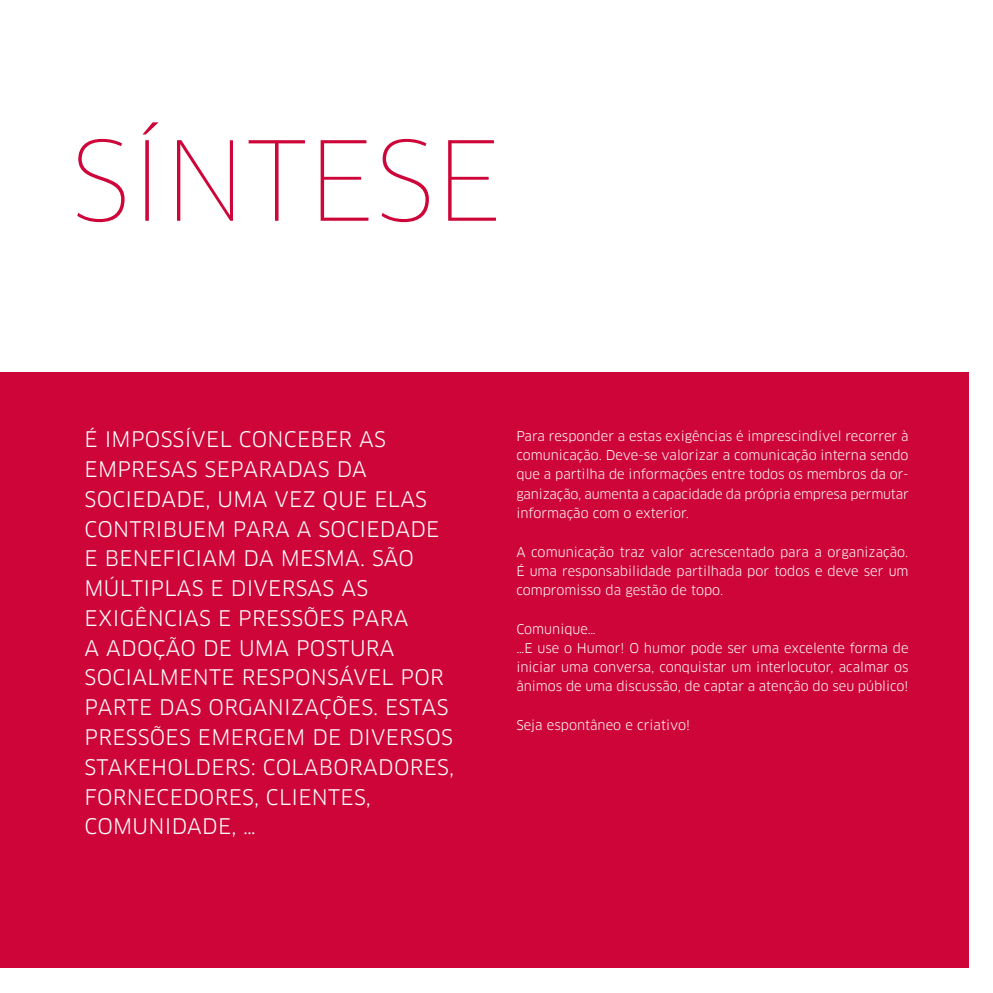
<style>
.page{position:relative;width:993px;height:993px;background:#fff}
.page>*{position:absolute;margin:0;border:0;box-sizing:border-box;transform-origin:0 0}
.t1{font:100 107.27px "Clan";color:#ce0538}
.t2{font:21px/29.8px "Clan";letter-spacing:.015em;color:#fff}
.t3{font:13.12px/19.2px "Clan";color:#fff;text-align:justify}
</style>
<div class="page">
<div style="left:0;top:372px;width:967px;height:595px;background:#ce0538"></div>
<h1 class="t1" style="left:70px;top:122px;width:433px">SÍNTESE</h1>
<p class="t2" style="left:84px;top:424px;width:371px">É im possível conceber as<br>em presas separadas da sociedade, uma vez que elas contribuem para a sociedade e beneficiam da m esma. São<br>m últiplas e diversas as exigências e pressões para<br>a adoção de uma postura socialm ente responsável por parte das organizações. Estas pressões em ergem de diversos stakeholders: colaboradores, fornecedores, clientes, comunidade, …</p>
<p class="t3" style="left:516px;top:426px;width:394px">Para responder a estas exigências é imprescindível recorrer à comunicação. Deve-se valorizar a comunicação interna sendo que a partilha de informações entre todos os membros da or&shy;ganização, aumenta a capacidade da própria empresa permutar informação com o exterior.</p>
<p class="t3" style="left:516px;top:542px;width:393px">A comunicação traz valor acrescentado para a organização.<br>É uma responsabilidade partilhada por todos e deve ser um compromisso da gestão de topo.</p>
<p class="t3" style="left:516px;top:619px;width:393px;text-align:left">Comunique…<br>…E use o H umor! O humor pode ser uma excelente forma de iniciar uma conversa, conquistar um interlocutor, acalmar os ânimos de uma discussão, de captar a atenção do seu público!</p>
<p class="t3" style="left:516px;top:715px;width:175px">Seja espontâneo e criativo!</p>
</div>
